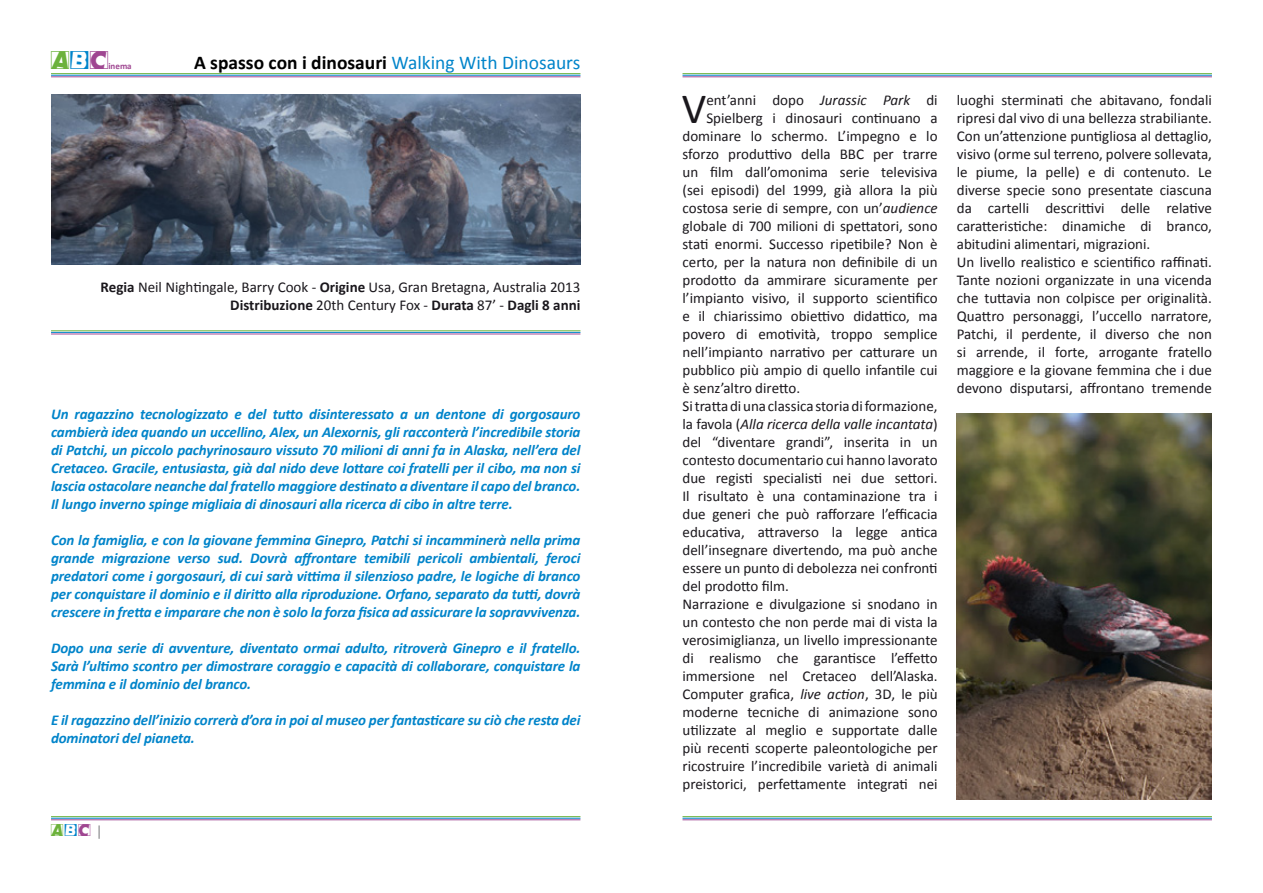
<style>
.page{position:relative;width:1263px;height:893px;background:#fff}
.page>*{position:absolute;margin:0;border:0;box-sizing:border-box;transform-origin:0 0}
.t1{font:43.35px "Calibri";color:#1a171c}
.t2{font:22.5px "Comet Positive";color:#6cb23b}
.t3{font:700 19.5px "Calibri";color:#000}
.t4{font:15px/18px "Calibri";color:#1a171c;text-align:right}
.t5{font:italic 700 15px/18px "Calibri";letter-spacing:-.01em;color:#0084ca;text-align:justify}
.t6{font:italic 15px "Calibri";color:#1a171c}
.t7{font:15px "Comet Positive";color:#6cb23b}
.t8{font:700 9px "Calibri";color:#9f4691}
.s1{font-family:"Comet Negative";color:#0084ca}
.s2{color:#9f4691}
.s3{font-weight:400;color:#0084ca}
.s4{font-weight:700}
.s5{font-family:"Calibri";color:#87888a}
.s6{font-style:italic}
.s7{font-style:normal}
</style>
<div class="page">
<hr style="left:51px;top:73px;width:529px;height:1px;background:#6cb23b">
<hr style="left:51px;top:75px;width:529px;height:1px;background:#0084ca">
<hr style="left:51px;top:77px;width:529px;height:1px;background:#9f4691">
<hr style="left:51px;top:331px;width:529px;height:1px;background:#6cb23b">
<hr style="left:51px;top:332px;width:529px;height:1px;background:#0084ca">
<hr style="left:51px;top:334px;width:529px;height:1px;background:#9f4691">
<hr style="left:682px;top:816px;width:530px;height:1px;background:#6cb23b">
<hr style="left:682px;top:818px;width:530px;height:1px;background:#0084ca">
<hr style="left:682px;top:819px;width:530px;height:1px;background:#9f4691">
<hr style="left:682px;top:73px;width:530px;height:1px;background:#6cb23b">
<hr style="left:682px;top:75px;width:530px;height:1px;background:#0084ca">
<hr style="left:682px;top:77px;width:530px;height:1px;background:#9f4691">
<img style="left:957px;top:414px;width:255px;height:386px">
<img style="left:51px;top:94px;width:529px;height:170px">
<hr style="left:51px;top:816px;width:529px;height:1px;background:#6cb23b">
<hr style="left:51px;top:818px;width:529px;height:1px;background:#0084ca">
<hr style="left:51px;top:819px;width:529px;height:1px;background:#9f4691">
<h2 class="t2" style="left:51px;top:51px;width:61px">A<span class="s1">b</span><span class="s2">C</span></h2>
<p class="t8" style="left:108px;top:60px;width:25px">inema</p>
<h3 class="t3" style="left:194px;top:50px;width:388px">A spasso con i dinosauri <span class="s3">Walking With Dinosaurs</span></h3>
<p class="t4" style="left:101px;top:278px;width:481px"><span class="s4">Regia</span> Neil Nightingale, Barry Cook - <span class="s4">Origine</span> Usa, Gran Bretagna, Australia 2013<br><span class="s4">Distribuzione</span> 20th Century Fox - <span class="s4">Durata</span> 87’ - <span class="s4">Dagli 8 anni</span></p>
<p class="t5" style="left:51px;top:405px;width:531px">Un ragazzino tecnologizzato e del tutto disinteressato a un dentone di gorgosauro cambierà idea quando un uccellino, Alex, un Alexornis, gli racconterà l’incredibile storia di Patchi, un piccolo pachyrinosauro vissuto 70 milioni di anni fa in Alaska, nell’era del Cretaceo. Gracile, entusiasta, già dal nido deve lottare coi fratelli per il cibo, ma non si lascia ostacolare neanche dal fratello maggiore destinato a diventare il capo del branco.<br>Il lungo inverno spinge migliaia di dinosauri alla ricerca di cibo in altre terre.</p>
<p class="t5" style="left:51px;top:531px;width:531px">Con la famiglia, e con la giovane femmina Ginepro, Patchi si incamminerà nella prima grande migrazione verso sud. Dovrà affrontare temibili pericoli ambientali, feroci predatori come i gorgosauri, di cui sarà vittima il silenzioso padre, le logiche di branco per conquistare il dominio e il diritto alla riproduzione. Orfano, separato da tutti, dovrà crescere in fretta e imparare che non è solo la forza fisica ad assicurare la sopravvivenza.</p>
<p class="t5" style="left:51px;top:639px;width:531px">Dopo una serie di avventure, diventato ormai adulto, ritroverà Ginepro e il fratello.<br>Sarà l’ultimo scontro per dimostrare coraggio e capacità di collaborare, conquistare la femmina e il dominio del branco.</p>
<p class="t5" style="left:51px;top:711px;width:531px">E il ragazzino dell’inizio correrà d’ora in poi al museo per fantasticare su ciò che resta dei dominatori del pianeta.</p>
<p class="t7" style="left:51px;top:824px;width:53px">A<span class="s1">b</span><span class="s2">C</span> <span class="s5">|</span></p>
<h1 class="t1" style="left:682px;top:81px;width:26px">V</h1>
<p class="t4" style="left:706px;top:91px;width:233px">ent’anni dopo <span class="s6">Jurassic Park</span> di</p>
<p class="t4" style="left:706px;top:109px;width:233px">Spielberg i dinosauri continuano a</p>
<p class="t4" style="left:682px;top:127px;width:257px">dominare lo schermo. L’impegno e lo</p>
<p class="t4" style="left:682px;top:145px;width:257px">sforzo produttivo della BBC per trarre</p>
<p class="t4" style="left:682px;top:163px;width:257px">un film dall’omonima serie televisiva</p>
<p class="t4" style="left:682px;top:181px;width:257px">(sei episodi) del 1999, già allora la più</p>
<p class="t4" style="left:682px;top:199px;width:257px">costosa serie di sempre, con un’<span class="s6">audience</span></p>
<p class="t4" style="left:682px;top:217px;width:257px">globale di 700 milioni di spettatori, sono</p>
<p class="t4" style="left:682px;top:235px;width:257px">stati enormi. Successo ripetibile? Non è</p>
<p class="t4" style="left:682px;top:253px;width:257px">certo, per la natura non definibile di un</p>
<p class="t4" style="left:682px;top:271px;width:257px">prodotto da ammirare sicuramente per</p>
<p class="t4" style="left:682px;top:289px;width:257px">l’impianto visivo, il supporto scientifico</p>
<p class="t4" style="left:682px;top:307px;width:257px">e il chiarissimo obiettivo didattico, ma</p>
<p class="t4" style="left:682px;top:325px;width:257px">povero di emotività, troppo semplice</p>
<p class="t4" style="left:682px;top:343px;width:257px">nell’impianto narrativo per catturare un</p>
<p class="t4" style="left:682px;top:361px;width:257px">pubblico più ampio di quello infantile cui</p>
<p class="t4" style="left:682px;top:379px;width:119px">è senz’altro diretto.</p>
<p class="t4" style="left:682px;top:397px;width:257px">Si tratta di una classica storia di formazione,</p>
<p class="t6" style="left:682px;top:414px;width:257px"><span class="s7">la favola (</span>Alla ricerca della valle incantata<span class="s7">)</span></p>
<p class="t4" style="left:682px;top:433px;width:257px">del “diventare grandi”, inserita in un</p>
<p class="t4" style="left:682px;top:451px;width:257px">contesto documentario cui hanno lavorato</p>
<p class="t4" style="left:682px;top:469px;width:257px">due registi specialisti nei due settori.</p>
<p class="t4" style="left:682px;top:487px;width:257px">Il risultato è una contaminazione tra i</p>
<p class="t4" style="left:682px;top:505px;width:257px">due generi che può rafforzare l’efficacia</p>
<p class="t4" style="left:682px;top:523px;width:257px">educativa, attraverso la legge antica</p>
<p class="t4" style="left:682px;top:541px;width:257px">dell’insegnare divertendo, ma può anche</p>
<p class="t4" style="left:682px;top:559px;width:257px">essere un punto di debolezza nei confronti</p>
<p class="t4" style="left:682px;top:577px;width:108px">del prodotto film.</p>
<p class="t4" style="left:682px;top:595px;width:257px">Narrazione e divulgazione si snodano in</p>
<p class="t4" style="left:682px;top:613px;width:257px">un contesto che non perde mai di vista la</p>
<p class="t4" style="left:682px;top:631px;width:257px">verosimiglianza, un livello impressionante</p>
<p class="t4" style="left:682px;top:649px;width:257px">di realismo che garantisce l’effetto</p>
<p class="t4" style="left:682px;top:667px;width:257px">immersione nel Cretaceo dell’Alaska.</p>
<p class="t4" style="left:682px;top:685px;width:257px">Computer grafica, <span class="s6">live action</span>, 3D, le più</p>
<p class="t4" style="left:682px;top:703px;width:257px">moderne tecniche di animazione sono</p>
<p class="t4" style="left:682px;top:721px;width:257px">utilizzate al meglio e supportate dalle</p>
<p class="t4" style="left:682px;top:739px;width:257px">più recenti scoperte paleontologiche per</p>
<p class="t4" style="left:682px;top:757px;width:257px">ricostruire l’incredibile varietà di animali</p>
<p class="t4" style="left:682px;top:775px;width:257px">preistorici, perfettamente integrati nei</p>
<p class="t4" style="left:957px;top:91px;width:257px;text-align:left">luoghi sterminati che abitavano, fondali ripresi dal vivo di una bellezza strabiliante.<br>Con un’attenzione puntigliosa al dettaglio, visivo (orme sul terreno, polvere sollevata, le piume, la pelle) e di contenuto. Le diverse specie sono presentate ciascuna da cartelli descrittivi delle relative caratteristiche: dinamiche di branco, abitudini alimentari, migrazioni.<br>Un livello realistico e scientifico raffinati.<br>Tante nozioni organizzate in una vicenda che tuttavia non colpisce per originalità.<br>Quattro personaggi, l’uccello narratore, Patchi, il perdente, il diverso che non si arrende, il forte, arrogante fratello maggiore e la giovane femmina che i due devono disputarsi, affrontano tremende</p>
</div>
